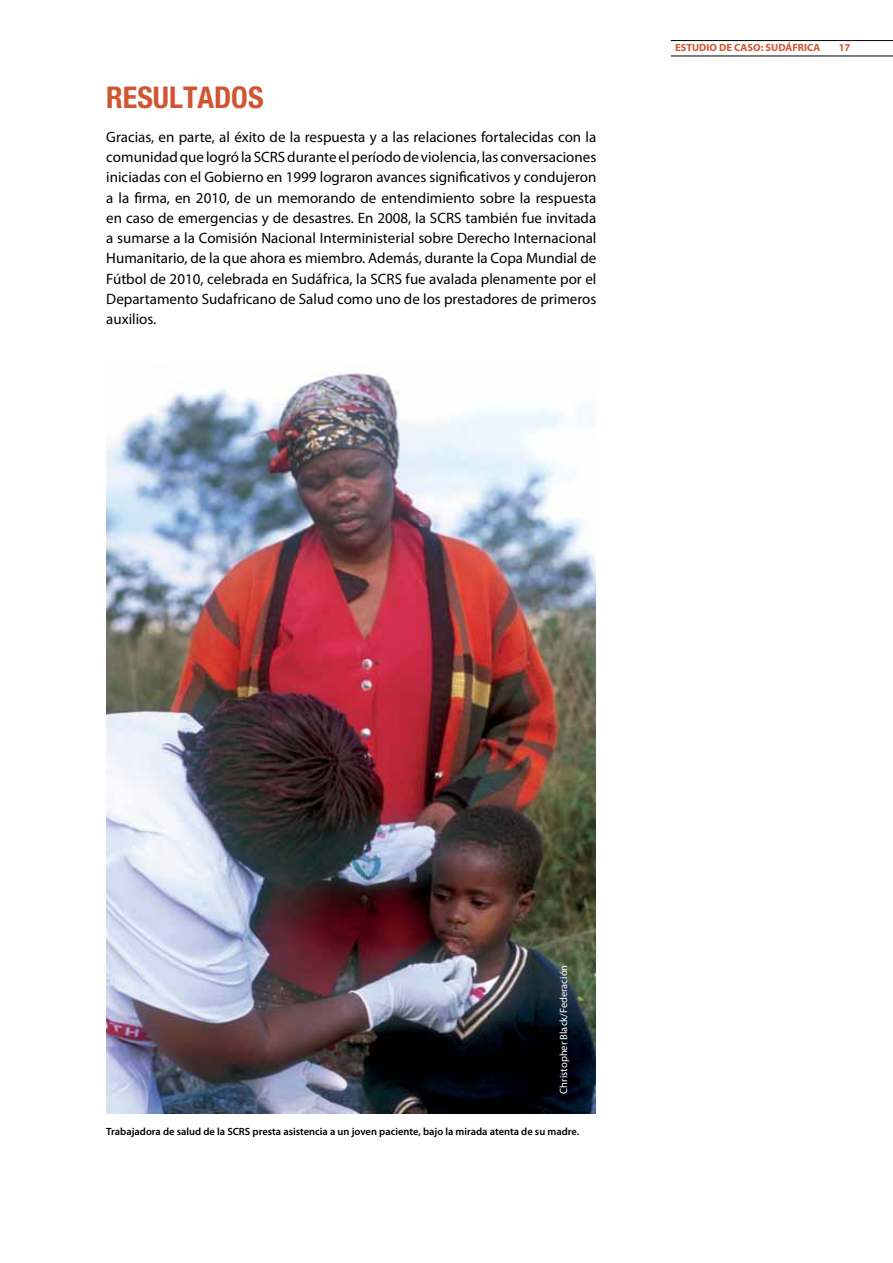
<style>
.page{position:relative;width:893px;height:1263px;background:#fff}
.page>*{position:absolute;margin:0;border:0;box-sizing:border-box;transform-origin:0 0}
.t1{font:700 condensed 30px "Helvetica Neue";color:#cf5533}
.t2{font:15px/20.2px "Myriad Pro";color:#000;text-align:justify}
.t3{font:600 10.5px "Myriad Pro";color:#000}
.t4{font:10.5px "Myriad Pro";color:#fff}
.t5{font:700 10.5px "Myriad Pro";color:#cf5533}
</style>
<div class="page">
<hr style="left:671px;top:40px;width:222px;height:1px;background:#000">
<hr style="left:671px;top:56px;width:222px;height:1px;background:#000">
<img style="left:106px;top:372px;width:489px;height:741px">
<h1 class="t1" style="left:106px;top:79px;width:159px">RESULTADOS</h1>
<p class="t2" style="left:106px;top:126px;width:492px">Gracias, en parte, al éxito de la respuesta y a las relaciones fortalecidas con la comunidad que logró la SCRS durante el período de violencia, las conversaciones iniciadas con el Gobierno en 1999 lograron avances significativos y condujeron a la firma, en 2010, de un memorando de entendimiento sobre la respuesta en caso de emergencias y de desastres. En 2008, la SCRS también fue invitada a sumarse a la Comisión Nacional Interministerial sobre Derecho Internacional Humanitario, de la que ahora es miembro. Además, durante la Copa Mundial de Fútbol de 2010, celebrada en Sudáfrica, la SCRS fue avalada plenamente por el Departamento Sudafricano de Salud como uno de los prestadores de primeros auxilios.</p>
<p class="t5" style="left:675px;top:41px;width:147px">ESTUDIO DE CASO: SUDÁFRICA</p>
<p class="t5" style="left:839px;top:41px;width:13px">17</p>
<p class="t4" style="left:557px;top:1093px;width:130px;rotate:-90deg">Christopher Black/Federación</p>
<p class="t3" style="left:106px;top:1124px;width:474px">Trabajadora de salud de la SCRS presta asistencia a un joven paciente, bajo la mirada atenta de su madre.</p>
</div>
